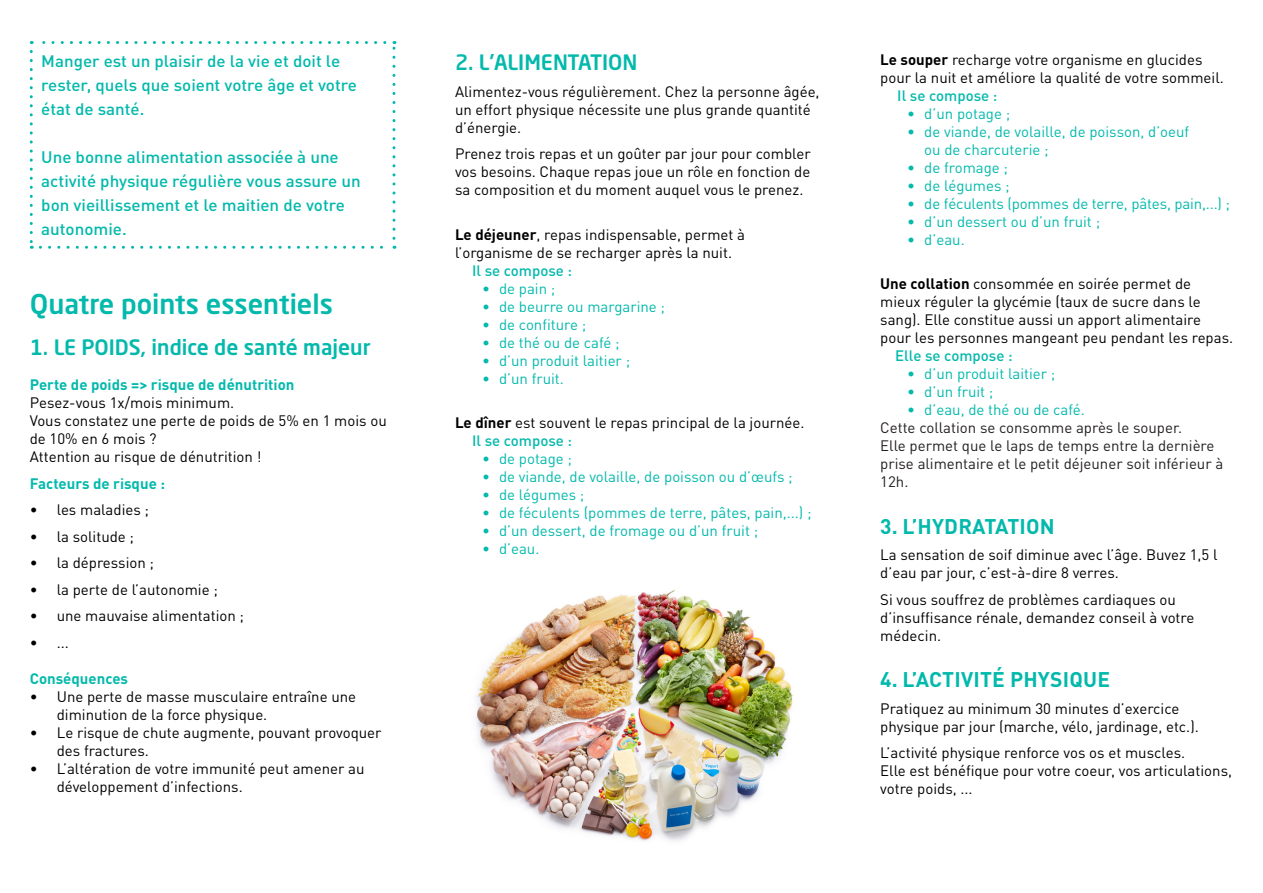
<style>
.page{position:relative;width:1263px;height:893px;background:#fff}
.page>*{position:absolute;margin:0;border:0;box-sizing:border-box;transform-origin:0 0}
.Texte{font:27px "Neo Sans Std Medium TR";color:#03b9ac}
.sous_titre{font:700 21px "DIN Pro";letter-spacing:.01em;color:#03b9ac}
.sous_titre-2{font:21px "Neo Sans Std Medium TR";color:#03b9ac}
.Texte-2{font:21px "Neo Sans Std Medium TR";color:#03b9ac}
.Encart{font:500 16.5px/24px "DIN Pro";color:#03b9ac}
.Texte-3{font:15px/18px "DIN Pro";color:#000}
.t1{font:15px/18px "DIN Pro";color:#03b9ac}
.Texte-4{font:15px/18px "DIN Pro";color:#231f20}
.Texte-5{font:500 15px "DIN Pro";color:#03b9ac}
.Texte-6{font:700 15px "DIN Pro";color:#03b9ac}
.s1{font-weight:700;color:#03b9ac}
.s2{font-weight:700}
</style>
<div class="page">
<svg style="left:30px;top:51px;width:3px;height:198px"></svg>
<svg style="left:40px;top:246px;width:355px;height:3px"></svg>
<svg style="left:392px;top:41px;width:3px;height:197px"></svg>
<svg style="left:31px;top:41px;width:354px;height:3px"></svg>
<img style="left:476px;top:590px;width:317px;height:251px">
<p class="Encart" style="left:41px;top:47px;width:317px">Manger est un plaisir de la vie et doit le rester, quels que soient votre âge et votre état de santé.</p>
<p class="Encart" style="left:41px;top:143px;width:321px">Une bonne alimentation associée à une activité physique régulière vous assure un bon vieillissement et le maitien de votre autonomie.</p>
<p class="Texte" style="left:30px;top:287px;width:305px">Quatre points essentiels</p>
<p class="sous_titre-2" style="left:30px;top:334px;width:342px">1. LE POIDS, indice de santé majeur</p>
<p class="Texte-3" style="left:30px;top:374px;width:358px"><span class="s1">Perte de poids =&gt; risque de dénutrition<br></span>Pesez-vous 1x/mois minimum.<br>Vous constatez une perte de poids de 5% en 1 mois ou de 10% en 6 mois ?<br>Attention au risque de dénutrition !</p>
<p class="Texte-6" style="left:30px;top:471px;width:137px">Facteurs de risque :</p>
<p class="Texte-3" style="left:30px;top:499px;width:121px">• les maladies ;</p>
<p class="Texte-3" style="left:30px;top:526px;width:106px">• la solitude ;</p>
<p class="Texte-3" style="left:30px;top:553px;width:126px">• la dépression ;</p>
<p class="Texte-3" style="left:30px;top:579px;width:190px">• la perte de l’autonomie ;</p>
<p class="Texte-3" style="left:30px;top:606px;width:216px">• une mauvaise alimentation ;</p>
<p class="Texte-3" style="left:30px;top:632px;width:41px">• ...</p>
<p class="Texte-6" style="left:30px;top:666px;width:100px">Conséquences</p>
<p class="Texte-3" style="left:57px;top:686px;width:301px;text-indent:-27px">• Une perte de masse musculaire entraîne une diminution de la force physique.</p>
<p class="Texte-3" style="left:57px;top:722px;width:326px;text-indent:-27px">• Le risque de chute augmente, pouvant provoquer des fractures.</p>
<p class="Texte-3" style="left:57px;top:758px;width:309px;text-indent:-27px">• L’altération de votre immunité peut amener au développement d’infections.</p>
<p class="Texte-2" style="left:455px;top:49px;width:184px">2. L’ALIMENTATION</p>
<p class="Texte-3" style="left:455px;top:81px;width:366px">Alimentez-vous régulièrement. Chez la personne âgée, un effort physique nécessite une plus grande quantité d’énergie.</p>
<p class="Texte-3" style="left:455px;top:143px;width:357px;text-align:justify">Prenez trois repas et un goûter par jour pour combler vos besoins. Chaque repas joue un rôle en fonction de sa composition et du moment auquel vous le prenez.</p>
<p class="Texte-3" style="left:455px;top:224px;width:292px"><span class="s2">Le déjeuner</span>, repas indispensable, permet à l’organisme de se recharger après la nuit.</p>
<p class="Texte-5" style="left:472px;top:258px;width:102px">Il se compose :</p>
<p class="t1" style="left:482px;top:278px;width:75px">• de pain ;</p>
<p class="t1" style="left:482px;top:296px;width:185px">• de beurre ou margarine ;</p>
<p class="t1" style="left:482px;top:314px;width:106px">• de confiture ;</p>
<p class="t1" style="left:482px;top:332px;width:139px">• de thé ou de café ;</p>
<p class="t1" style="left:482px;top:350px;width:150px">• d’un produit laitier ;</p>
<p class="t1" style="left:482px;top:368px;width:83px">• d’un fruit.</p>
<p class="Texte-3" style="left:455px;top:412px;width:351px"><span class="s2">Le dîner</span> est souvent le repas principal de la journée.</p>
<p class="Texte-5" style="left:472px;top:429px;width:102px">Il se compose :</p>
<p class="t1" style="left:482px;top:448px;width:92px">• de potage ;</p>
<p class="t1" style="left:482px;top:466px;width:312px">• de viande, de volaille, de poisson ou d’œufs ;</p>
<p class="t1" style="left:482px;top:484px;width:104px">• de légumes ;</p>
<p class="t1" style="left:482px;top:502px;width:331px">• de féculents (pommes de terre, pâtes, pain,...) ;</p>
<p class="t1" style="left:482px;top:520px;width:278px">• d’un dessert, de fromage ou d’un fruit ;</p>
<p class="t1" style="left:482px;top:538px;width:59px">• d’eau.</p>
<p class="Texte-3" style="left:880px;top:49px;width:345px"><span class="s2">Le souper</span> recharge votre organisme en glucides pour la nuit et améliore la qualité de votre sommeil.</p>
<p class="Texte-5" style="left:897px;top:83px;width:102px">Il se compose :</p>
<p class="t1" style="left:907px;top:103px;width:104px">• d’un potage ;</p>
<p class="t1" style="left:924px;top:121px;width:267px;text-indent:-17px">• de viande, de volaille, de poisson, d’oeuf ou de charcuterie ;</p>
<p class="t1" style="left:907px;top:157px;width:102px">• de fromage ;</p>
<p class="t1" style="left:907px;top:175px;width:104px">• de légumes ;</p>
<p class="t1" style="left:907px;top:193px;width:324px">• de féculents (pommes de terre, pâtes, pain,...) ;</p>
<p class="t1" style="left:907px;top:211px;width:194px">• d’un dessert ou d’un fruit ;</p>
<p class="t1" style="left:907px;top:229px;width:59px">• d’eau.</p>
<p class="Texte-3" style="left:880px;top:273px;width:312px"><span class="s2">Une collation</span> consommée en soirée permet de</p>
<p class="Texte-3" style="left:880px;top:291px;width:322px">mieux réguler la glycémie (taux de sucre dans le</p>
<p class="Texte-3" style="left:880px;top:309px;width:322px">sang). Elle constitue aussi un apport alimentaire</p>
<p class="Texte-3" style="left:880px;top:327px;width:354px">pour les personnes mangeant peu pendant les repas.</p>
<p class="Texte-5" style="left:895px;top:344px;width:119px">Elle se compose :</p>
<p class="t1" style="left:907px;top:363px;width:150px">• d’un produit laitier ;</p>
<p class="t1" style="left:907px;top:381px;width:88px">• d’un fruit ;</p>
<p class="t1" style="left:907px;top:399px;width:179px">• d’eau, de thé ou de café.</p>
<p class="Texte-4" style="left:880px;top:417px;width:345px">Cette collation se consomme après le souper.<br>Elle permet que le laps de temps entre la dernière prise alimentaire et le petit déjeuner soit inférieur à 12h.</p>
<p class="sous_titre" style="left:880px;top:509px;width:176px">3. L’HYDRATATION</p>
<p class="Texte-3" style="left:880px;top:544px;width:339px">La sensation de soif diminue avec l’âge. Buvez 1,5 l d’eau par jour, c’est-à-dire 8 verres.</p>
<p class="Texte-3" style="left:880px;top:589px;width:316px">Si vous souffrez de problèmes cardiaques ou d’insuffisance rénale, demandez conseil à votre médecin.</p>
<p class="sous_titre" style="left:880px;top:662px;width:231px">4. L’ACTIVITÉ PHYSIQUE</p>
<p class="Texte-3" style="left:880px;top:698px;width:320px">Pratiquez au minimum 30 minutes d’exercice physique par jour (marche, vélo, jardinage, etc.).</p>
<p class="Texte-3" style="left:880px;top:742px;width:353px">L’activité physique renforce vos os et muscles.<br>Elle est bénéfique pour votre coeur, vos articulations, votre poids, ...</p>
</div>
